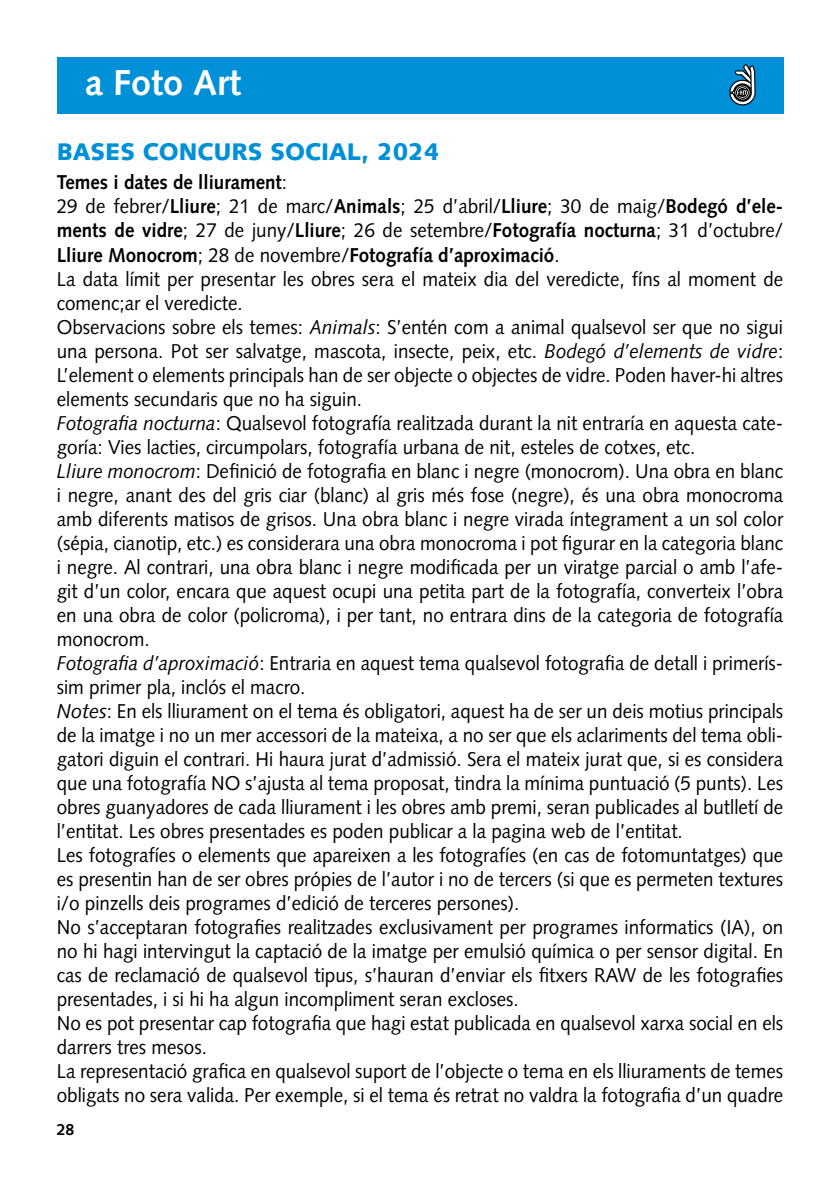
<style>
.page{position:relative;width:840px;height:1191px;background:#fff}
.page>*{position:absolute;margin:0;border:0;box-sizing:border-box;transform-origin:0 0}
.t1{font:700 36px "Syntax";color:#fff}
.t2{font:900 24px "Syntax LT Std";color:#0090d7}
.t3{font:20px/24px "Syntax LT Std";color:#000;scale:.94 1}
.t4{font:700 16px "Syntax";color:#000}
.s1{font-weight:700}
.s2{font-style:italic}
</style>
<div class="page">
<div style="left:57px;top:57px;width:725px;height:56px;background:#0090d7"></div>
<svg style="left:729px;top:64px;width:26px;height:41px"></svg>
<h1 class="t1" style="left:85px;top:62px;width:158px">a Foto Art</h1>
<p class="t2" style="left:57px;top:137px;width:384px">BASES CONCURS SOCIAL, 2024</p>
<p class="t3" style="left:57px;top:171px;width:774px"><span class="s1">Temes i dates de lliurament</span>:<br>29 de febrer/<span class="s1">Lliure</span>; 21 de marc/<span class="s1">Animals</span>; 25 d’abril/<span class="s1">Lliure</span>; 30 de maig/<span class="s1">Bodegó d’ele&shy;ments de vidre</span>; 27 de juny/<span class="s1">Lliure</span>; 26 de setembre/<span class="s1">Fotografía nocturna</span>; 31 d’octubre/ <span class="s1">Lliure Monocrom</span>; 28 de novembre/<span class="s1">Fotografía d’aproximació</span>.<br>La data límit per presentar les obres sera el mateix dia del veredicte, fíns al moment de comenc;ar el veredicte.<br>Observacions sobre els temes: <span class="s2">Animals</span>: S’entén com a animal qualsevol ser que no sigui una persona. Pot ser salvatge, mascota, insecte, peix, etc. <span class="s2">Bodegó d’elements de vidre</span>:<br>L’element o elements principals han de ser objecte o objectes de vidre. Poden haver-hi altres elements secundaris que no ha siguin.<br><span class="s2">Fotografia nocturna</span>: Qualsevol fotografía realitzada durant la nit entraría en aquesta cate&shy;goría: Vies lacties, circumpolars, fotografía urbana de nit, esteles de cotxes, etc.<br><span class="s2">Lliure monocrom</span>: Definició de fotografia en blanc i negre (monocrom). Una obra en blanc i negre, anant des del gris ciar (blanc) al gris més fose (negre), és una obra monocroma amb diferents matisos de grisos. Una obra blanc i negre virada íntegrament a un sol color (sépia, cianotip, etc.) es considerara una obra monocroma i pot figurar en la categoria blanc i negre. Al contrari, una obra blanc i negre modificada per un viratge parcial o amb l’afe&shy;git d’un color, encara que aquest ocupi una petita part de la fotografía, converteix l’obra en una obra de color (policroma), i per tant, no entrara dins de la categoria de fotografía monocrom.<br><span class="s2">Fotografia d’aproximació</span>: Entraria en aquest tema qualsevol fotografia de detall i primerís&shy;sim primer pla, inclós el macro.<br><span class="s2">Notes</span>: En els lliurament on el tema és obligatori, aquest ha de ser un deis motius principals de la imatge i no un mer accessori de la mateixa, a no ser que els aclariments del tema obli&shy;gatori diguin el contrari. Hi haura jurat d’admissió. Sera el mateix jurat que, si es considera que una fotografía NO s’ajusta al tema proposat, tindra la mínima puntuació (5 punts). Les obres guanyadores de cada lliurament i les obres amb premi, seran publicades al butlletí de l’entitat. Les obres presentades es poden publicar a la pagina web de l’entitat.<br>Les fotografíes o elements que apareixen a les fotografíes (en cas de fotomuntatges) que es presentin han de ser obres própies de l’autor i no de tercers (si que es permeten textures i/o pinzells deis programes d’edició de terceres persones).<br>No s’acceptaran fotografies realitzades exclusivament per programes informatics (IA), on no hi hagi intervingut la captació de la imatge per emulsió química o per sensor digital. En cas de reclamació de qualsevol tipus, s’hauran d’enviar els fitxers RAW de les fotografies presentades, i si hi ha algun incompliment seran excloses.<br>No es pot presentar cap fotografia que hagi estat publicada en qualsevol xarxa social en els darrers tres mesos.<br>La representació grafica en qualsevol suport de l’objecte o tema en els lliuraments de temes obligats no sera valida. Per exemple, si el tema és retrat no valdra la fotografia d’un quadre</p>
<p class="t4" style="left:57px;top:1120px;width:19px">28</p>
</div>
